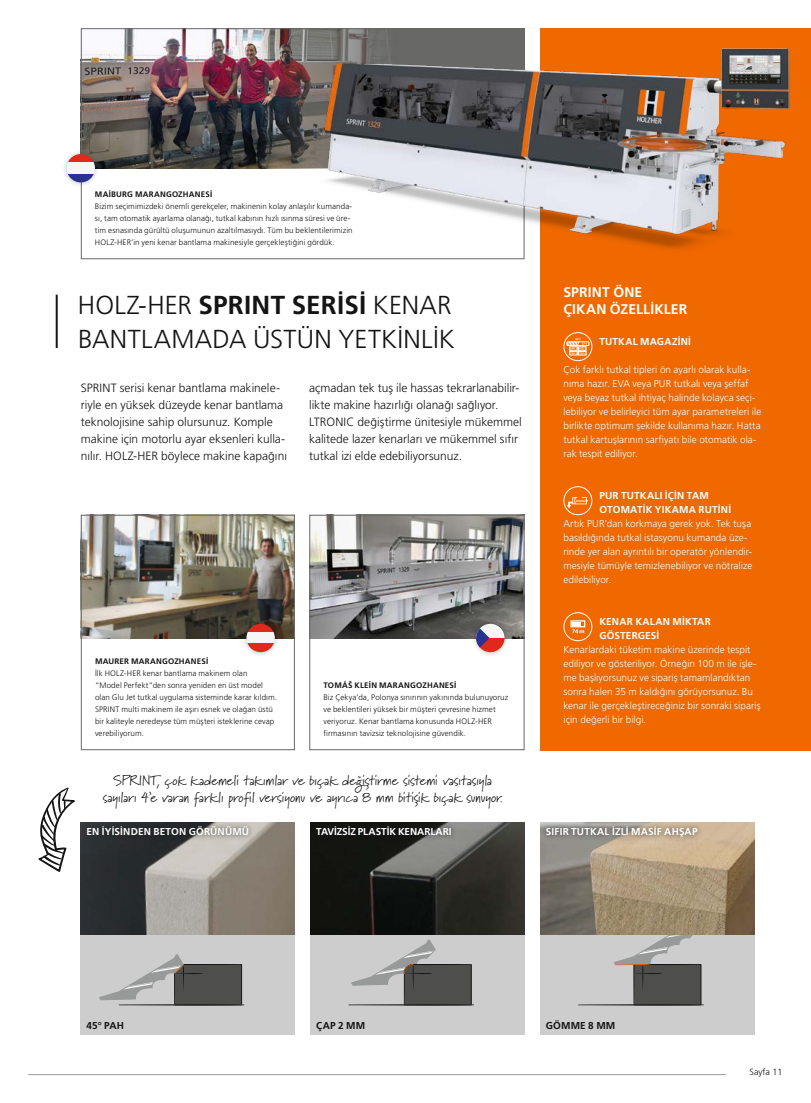
<style>
.page{position:relative;width:811px;height:1103px;background:#fff}
.page>*{position:absolute;margin:0;border:0;box-sizing:border-box;transform-origin:0 0}
.t1{font:300 26px/33.8px "Frutiger LT Pro";letter-spacing:.01em;color:#141415}
.t2{font:14px/16.8px "Marydale";letter-spacing:-.01em;color:#141415;text-align:center}
.t3{font:700 14px/16.8px "Frutiger LT Pro";letter-spacing:.005em;color:#fff}
.t4{font:300 12px/16.8px "Frutiger LT Pro";color:#141415}
.t5{font:300 10px/14px "Frutiger LT Pro";letter-spacing:.005em;color:#fff}
.t6{font:700 10px/14px "Frutiger LT Pro";letter-spacing:.015em;color:#fff}
.t7{font:700 10px "Frutiger LT Pro";letter-spacing:-.01em;color:#fff}
.t8{font:700 10px "Frutiger LT Pro";letter-spacing:.015em;color:#141415}
.t9{font:300 9px "Frutiger LT Pro";color:#141415}
.t10{font:300 8px/12px "Frutiger LT Pro";letter-spacing:.01em;color:#141415}
.t11{font:700 8px "Frutiger LT Pro";letter-spacing:.025em;color:#141415}
.s1{font-weight:700}
</style>
<div class="page">
<img style="left:83px;top:30px;width:233px;height:138px">
<div style="left:540px;top:28px;width:271px;height:722px;background:#ef6800"></div>
<img style="left:540px;top:822px;width:214px;height:113px">
<img style="left:81px;top:822px;width:214px;height:113px">
<img style="left:310px;top:822px;width:214px;height:113px">
<img style="left:311px;top:517px;width:211px;height:121px">
<img style="left:83px;top:517px;width:210px;height:121px">
<div style="left:309px;top:515px;width:215px;height:235px;border:1px solid #686867"></div>
<div style="left:81px;top:515px;width:214px;height:235px;border:1px solid #686867"></div>
<div style="left:81px;top:935px;width:214px;height:99px;background:#cdcdcd"></div>
<svg style="left:99px;top:954px;width:145px;height:52px"></svg>
<div style="left:310px;top:935px;width:214px;height:99px;background:#cdcdcd"></div>
<svg style="left:348px;top:939px;width:126px;height:67px"></svg>
<div style="left:540px;top:935px;width:214px;height:99px;background:#cdcdcd"></div>
<svg style="left:578px;top:935px;width:125px;height:71px"></svg>
<hr style="left:28px;top:1074px;width:698px;height:1px;background:#989999">
<svg style="left:564px;top:333px;width:28px;height:28px"></svg>
<svg style="left:567px;top:338px;width:20px;height:17px"></svg>
<div style="left:567px;top:342px;width:22px;height:4px;border:1px solid #fff"></div>
<div style="left:563px;top:332px;width:29px;height:29px;border:1px solid #fff;border-radius:50%"></div>
<svg style="left:567px;top:497px;width:21px;height:11px"></svg>
<div style="left:563px;top:486px;width:29px;height:29px;border:1px solid #fff;border-radius:50%"></div>
<svg style="left:570px;top:620px;width:15px;height:13px"></svg>
<div style="left:563px;top:612px;width:29px;height:29px;border:1px solid #fff;border-radius:50%"></div>
<hr style="left:56px;top:295px;width:2px;height:53px;background:#141415">
<div style="left:81px;top:820px;width:174px;height:21px;background:#141415;opacity:.75"></div>
<div style="left:310px;top:821px;width:147px;height:21px;background:#141415;opacity:.75"></div>
<div style="left:540px;top:821px;width:163px;height:23px;background:#141415;opacity:.75"></div>
<svg style="left:38px;top:787px;width:37px;height:85px"></svg>
<img style="left:316px;top:28px;width:474px;height:232px">
<div style="left:241px;top:618px;width:39px;height:39px;background:#141415;opacity:.25"></div>
<svg style="left:246px;top:624px;width:29px;height:8px"></svg>
<div style="left:246px;top:632px;width:29px;height:11px;background:#f6f6f6"></div>
<svg style="left:246px;top:643px;width:29px;height:9px"></svg>
<div style="left:61px;top:149px;width:39px;height:38px;background:#141415;opacity:.25"></div>
<svg style="left:67px;top:154px;width:28px;height:9px"></svg>
<div style="left:67px;top:163px;width:28px;height:11px;background:#f6f6f6"></div>
<svg style="left:67px;top:174px;width:28px;height:8px"></svg>
<div style="left:471px;top:619px;width:39px;height:38px;background:#141415;opacity:.25"></div>
<div style="left:476px;top:624px;width:28px;height:14px;background:#f6f6f6"></div>
<div style="left:476px;top:638px;width:28px;height:14px;background:#dd2a1b"></div>
<svg style="left:476px;top:624px;width:13px;height:28px"></svg>
<p class="t11" style="left:95px;top:189px;width:118px">MAIBURG MARANGOZHANESI</p>
<p class="t10" style="left:95px;top:200px;width:259px">Bizim seçimimizdeki önemli gerekçeler, makinenin kolay anlaşılır kumanda&shy;sı, tam otomatik ayarlama olanağı, tutkal kabının hızlı ısınma süresi ve üre&shy;tim esnasında gürültü oluşumunun azaltılmasıydı. Tüm bu beklentilerimizin HOLZ-HER’in yeni kenar bantlama makinesiyle gerçekleştiğini gördük.</p>
<h1 class="t1" style="left:78px;top:288px;width:378px">HOLZ-HER <span class="s1">SPRINT SERISI</span> KENAR<br>BANTLAMADA ÜSTÜN YETKINLIK</h1>
<p class="t4" style="left:81px;top:380px;width:208px">SPRINT serisi kenar bantlama makinele&shy;riyle en yüksek düzeyde kenar bantlama teknolojisine sahip olursunuz. Komple makine için motorlu ayar eksenleri kulla&shy;nılır. HOLZ-HER böylece makine kapağını</p>
<p class="t4" style="left:309px;top:380px;width:214px">açmadan tek tuş ile hassas tekrarlanabilir&shy;likte makine hazırlığı olanağı sağlıyor.<br>LTRONIC değiştirme ünitesiyle mükemmel kalitede lazer kenarları ve mükemmel sıfır tutkal izi elde edebiliyorsunuz.</p>
<p class="t11" style="left:95px;top:656px;width:114px">MAURER MARANGOZHANESI</p>
<p class="t10" style="left:95px;top:667px;width:184px">İlk HOLZ-HER kenar bantlama makinem olan<br>“Model Perfekt”den sonra yeniden en üst model olan Glu Jet tutkal uygulama sisteminde karar kıldım.<br>SPRINT multi makinem ile aşırı esnek ve olağan üstü bir kaliteyle neredeyse tüm müşteri isteklerine cevap verebiliyorum.</p>
<h2 class="t2" style="left:103px;top:772px;width:401px">SPRINT, çok kademeli takımlar ve bıçak değiştirme sistemi vasıtasıyla sayıları 4’e varan farklı profil versiyonu ve ayrıca 8 mm bitişik bıçak sunuyor.</h2>
<p class="t11" style="left:323px;top:680px;width:133px">TOMÁŠ KLEIN MARANGOZHANESI</p>
<p class="t10" style="left:323px;top:691px;width:186px">Biz Çekya’da, Polonya sınırının yakınında bulunuyoruz ve beklentileri yüksek bir müşteri çevresine hizmet veriyoruz. Kenar bantlama konusunda HOLZ-HER firmasının tavizsiz teknolojisine güvendik.</p>
<h2 class="t3" style="left:563px;top:284px;width:125px">SPRINT ÖNE<br>ÇIKAN ÖZELLIKLER</h2>
<p class="t6" style="left:599px;top:334px;width:92px">TUTKAL MAGAZINI</p>
<p class="t5" style="left:563px;top:362px;width:199px">Çok farklı tutkal tipleri ön ayarlı olarak kulla&shy;nıma hazır. EVA veya PUR tutkalı veya şeffaf veya beyaz tutkal ihtiyaç halinde kolayca seçi&shy;lebiliyor ve belirleyici tüm ayar parametreleri ile birlikte optimum şekilde kullanıma hazır. Hatta tutkal kartuşlarının sarfiyatı bile otomatik ola&shy;rak tespit ediliyor.</p>
<p class="t6" style="left:599px;top:488px;width:132px">PUR TUTKALI IÇIN TAM<br>OTOMATIK YIKAMA RUTINI</p>
<p class="t5" style="left:563px;top:516px;width:190px">Artık PUR’dan korkmaya gerek yok. Tek tuşa basıldığında tutkal istasyonu kumanda üze&shy;rinde yer alan ayrıntılı bir operatör yönlendir&shy;mesiyle tümüyle temizlenebiliyor ve nötralize edilebiliyor.</p>
<p class="t6" style="left:599px;top:614px;width:113px">KENAR KALAN MIKTAR<br>GÖSTERGESI</p>
<p class="t5" style="left:563px;top:642px;width:199px">Kenarlardaki tüketim makine üzerinde tespit ediliyor ve gösteriliyor. Örneğin 100 m ile işle&shy;me başlıyorsunuz ve sipariş tamamlandıktan sonra halen 35 m kaldığını görüyorsunuz. Bu kenar ile gerçekleştireceğiniz bir sonraki sipariş için değerli bir bilgi.</p>
<p class="t6" style="left:86px;top:825px;width:164px">EN IYISINDEN BETON GÖRÜNÜMÜ</p>
<p class="t7" style="left:316px;top:826px;width:137px">TAVIZSIZ PLASTIK KENARLARI</p>
<p class="t6" style="left:546px;top:825px;width:153px">SIFIR TUTKAL IZLI MASIF AHŞAP</p>
<p class="t8" style="left:86px;top:1019px;width:39px">45° PAH</p>
<p class="t8" style="left:316px;top:1019px;width:51px">ÇAP 2 MM</p>
<p class="t8" style="left:546px;top:1019px;width:71px">GÖMME 8 MM</p>
<p class="t9" style="left:749px;top:1066px;width:35px">Sayfa 11</p>
</div>
